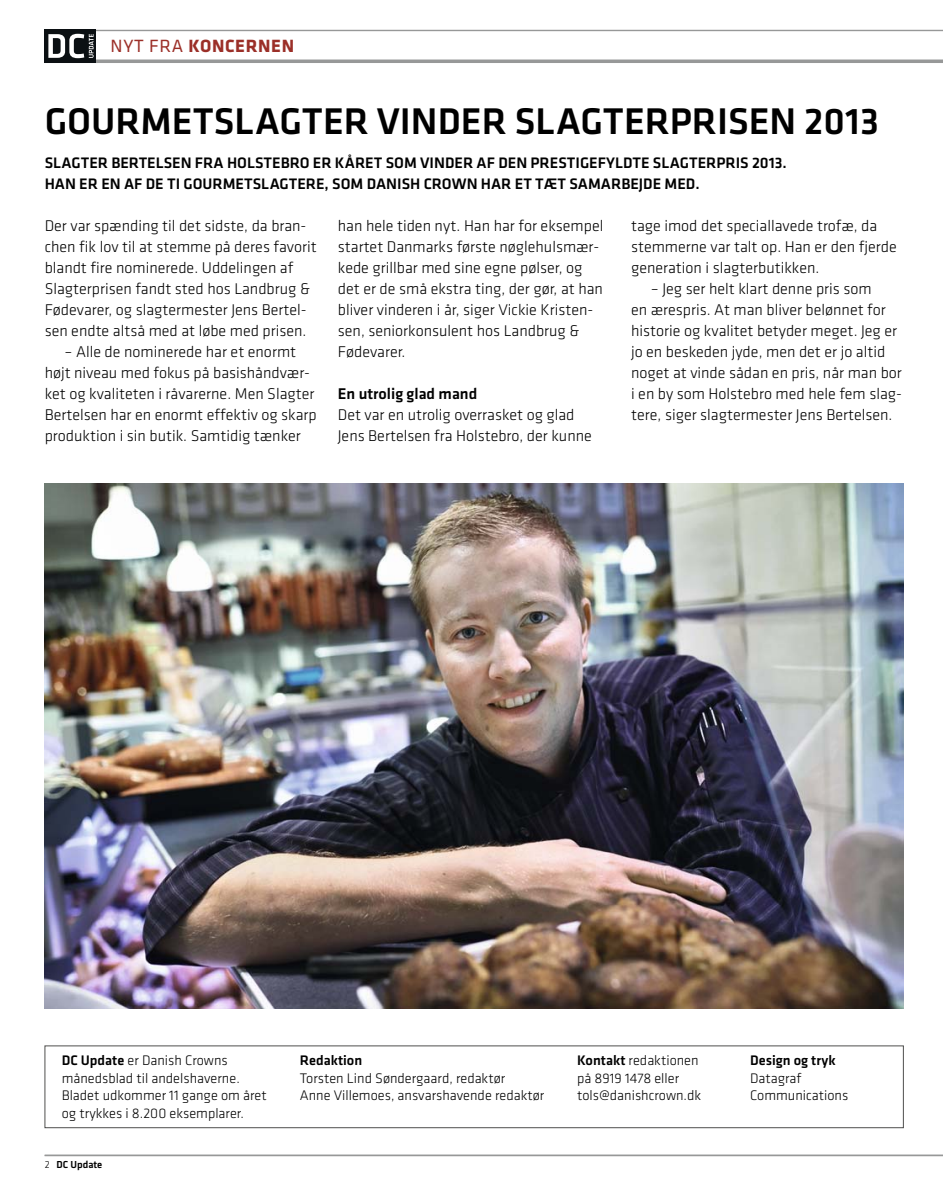
<style>
.page{position:relative;width:943px;height:1191px;background:#fff}
.page>*{position:absolute;margin:0;border:0;box-sizing:border-box;transform-origin:0 0}
.t1{font:500 38.5px "Klavika";color:#000}
.t2{font:700 18.38px "Klavika";letter-spacing:.035em;color:#9b2f28}
.t3{font:300 16.1px/21px "Klavika";color:#000}
.t4{font:500 16.1px "Klavika";color:#000}
.t5{font:500 15.75px/21px "Klavika";color:#000}
.t6{font:300 14.35px/17.5px "Klavika";color:#000}
.t7{font:500 14.35px "Klavika";color:#000}
.t8{font:500 10.5px "Klavika";color:#000}
.s1{font-weight:400}
.s2{font-weight:500}
.s3{font-weight:300}
</style>
<div class="page">
<hr style="left:45px;top:30px;width:897px;height:1px;background:#979898">
<hr style="left:45px;top:60px;width:897px;height:3px;background:#979898">
<div style="left:45px;top:30px;width:51px;height:33px;background:#0b1013"></div>
<svg style="left:48px;top:34px;width:46px;height:24px"></svg>
<hr style="left:45px;top:1154px;width:897px;height:2px;background:#979898">
<div style="left:44px;top:1045px;width:859px;height:83px;border:1px solid #4f4f4e"></div>
<img style="left:45px;top:483px;width:858px;height:525px">
<p class="t2" style="left:111px;top:38px;width:185px"><span class="s1">NYT FRA</span> KONCERNEN</p>
<h1 class="t1" style="left:45px;top:106px;width:835px">GOURMETSLAGTER VINDER SLAGTERPRISEN 2013</h1>
<p class="t5" style="left:45px;top:154px;width:743px">SLAGTER BERTELSEN FRA HOLSTEBRO ER KÅRET SOM VINDER AF DEN PRESTIGEFYLDTE SLAGTERPRIS 2013.<br>HAN ER EN AF DE TI GOURMETSLAGTERE, SOM DANISH CROWN HAR ET TÆT SAMARBEJDE MED.</p>
<p class="t3" style="left:45px;top:217px;width:273px">Der var spænding til det sidste, da bran&shy;chen fik lov til at stemme på deres favorit blandt fire nominerede. Uddelingen af Slagterprisen fandt sted hos Landbrug &amp; Fødevarer, og slagtermester Jens Bertel&shy;sen endte altså med at løbe med prisen.</p>
<p class="t3" style="left:45px;top:343px;width:274px;text-indent:20px">– Alle de nominerede har et enormt højt niveau med fokus på basishåndvær&shy;ket og kvaliteten i råvarerne. Men Slagter Bertelsen har en enormt effektiv og skarp produktion i sin butik. Samtidig tænker</p>
<p class="t3" style="left:631px;top:217px;width:267px">tage imod det speciallavede trofæ, da stemmerne var talt op. Han er den fjerde generation i slagterbutikken.</p>
<p class="t3" style="left:631px;top:280px;width:272px;text-indent:20px">– Jeg ser helt klart denne pris som<br>en ærespris. At man bliver belønnet for historie og kvalitet betyder meget. Jeg er jo en beskeden jyde, men det er jo altid noget at vinde sådan en pris, når man bor i en by som Holstebro med hele fem slag&shy;tere, siger slagtermester Jens Bertelsen.</p>
<p class="t3" style="left:338px;top:217px;width:267px">han hele tiden nyt. Han har for eksempel startet Danmarks første nøglehulsmær&shy;kede grillbar med sine egne pølser, og det er de små ekstra ting, der gør, at han bliver vinderen i år, siger Vickie Kristen&shy;sen, seniorkonsulent hos Landbrug &amp; Fødevarer.</p>
<p class="t4" style="left:338px;top:387px;width:141px">En utrolig glad mand</p>
<p class="t3" style="left:338px;top:406px;width:255px">Det var en utrolig overrasket og glad<br>Jens Bertelsen fra Holstebro, der kunne</p>
<p class="t6" style="left:62px;top:1053px;width:206px"><span class="s2">DC Update</span> er Danish Crowns månedsblad til andelshaverne.<br>Bladet udkommer 11 gange om året og trykkes i 8.200 eksemplarer.</p>
<p class="t7" style="left:300px;top:1055px;width:64px">Redaktion</p>
<p class="t6" style="left:300px;top:1070px;width:246px">Torsten Lind Søndergaard, redaktør<br>Anne Villemoes, ansvarshavende redaktør</p>
<p class="t8" style="left:45px;top:1160px;width:59px"><span class="s3">2</span> DC Update</p>
<p class="t6" style="left:577px;top:1053px;width:125px"><span class="s2">Kontakt</span> redaktionen på 8919 1478 eller tols@danishcrown.dk</p>
<p class="t7" style="left:750px;top:1055px;width:87px">Design og tryk</p>
<p class="t6" style="left:750px;top:1070px;width:100px">Datagraf<br>Communications</p>
</div>
